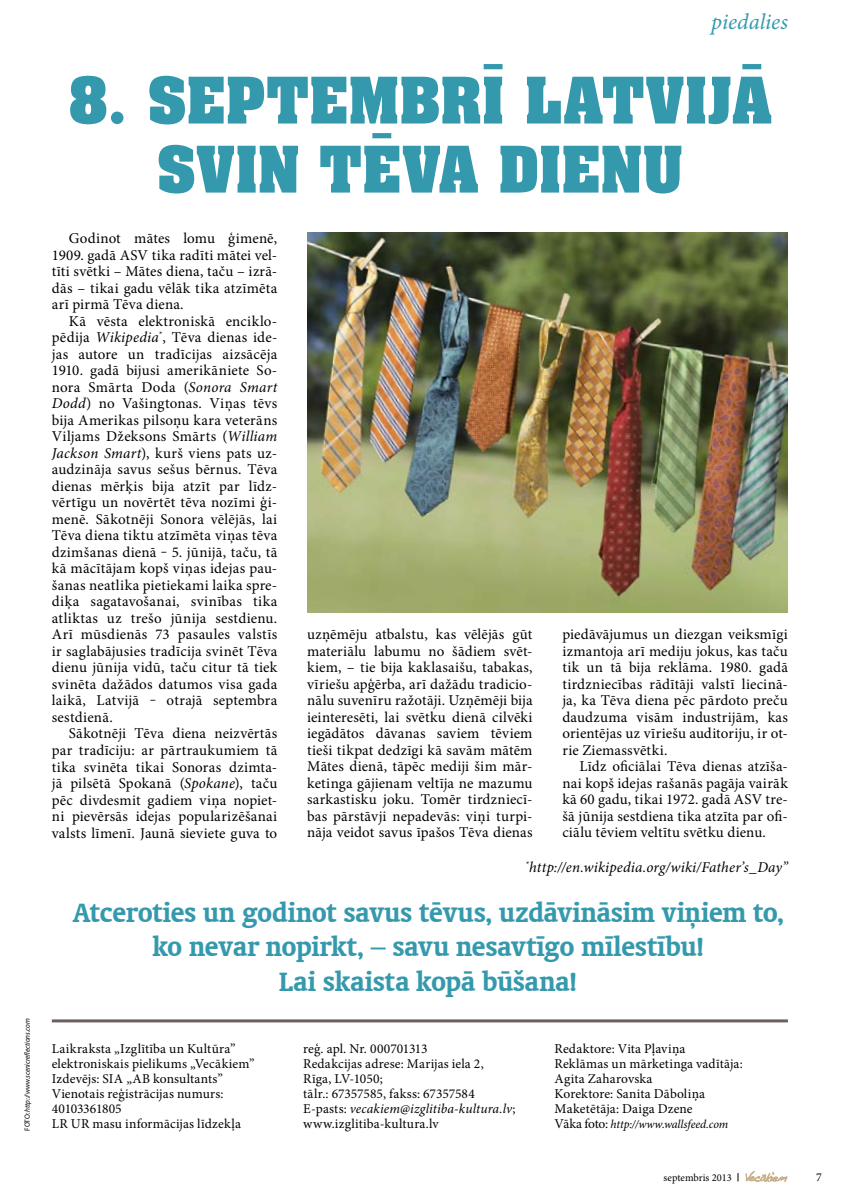
<style>
.page{position:relative;width:851px;height:1200px;background:#fff}
.page>*{position:absolute;margin:0;border:0;box-sizing:border-box;transform-origin:0 0}
.t1{font:63px/69px "Aachen CE Bold";letter-spacing:-.015em;color:#3599ad;text-align:center}
.t2{font:30px/34.5px "Oranda CE Bold";letter-spacing:-.01em;color:#3599ad;text-align:center}
.t3{font:italic 22.5px "Minion Pro";letter-spacing:-.005em;color:#3599ad}
.t4{font:15px/16.5px "Minion Pro";letter-spacing:.015em;color:#000;text-align:justify}
.t5{font:italic 15px "Minion Pro";letter-spacing:.01em;color:#000}
.t6{font:13.5px/15px "Minion Pro";letter-spacing:.01em;color:#000}
.t7{font:italic 12px "Minion Pro";letter-spacing:-.01em;color:#000}
.t8{font:12px "Minion Pro";color:#000}
.t9{font:10.5px "Minion Pro";color:#000}
.t10{font:italic 7.5px "Myriad Pro";letter-spacing:-.015em;color:#000;scale:.95 1}
.s1{font-style:normal}
.s2{font-style:italic}
.s3{font-style:normal;font-size:13.5px}
</style>
<div class="page">
<svg style="left:745px;top:1171px;width:42px;height:10px"></svg>
<img style="left:307px;top:232px;width:480px;height:380px">
<hr style="left:52px;top:1019px;width:735px;height:3px;background:#6b605d">
<p class="t10" style="left:23px;top:1130px;width:119px;rotate:-90deg"><span class="s1">FOTO:</span> http://www.scenicreflections.com</p>
<h3 class="t3" style="left:711px;top:6px;width:78px">piedalies</h3>
<h1 class="t1" style="left:67px;top:65px;width:706px">8. SEPTEMBRĪ LATVIJĀ<br>SVIN TĒVA DIENU</h1>
<p class="t4" style="left:52px;top:230px;width:227px;text-indent:17px">Godinot mātes lomu ģimenē,<br>1909. gadā ASV</p>
<p class="t4" style="left:52px;top:246px;width:227px;text-indent:100px">tika radīti mātei vel&shy;tīti svētki – Mātes diena, taču – izrā&shy;dās – tikai gadu vēlāk tika atzīmēta arī pirmā Tēva diena.</p>
<p class="t4" style="left:52px;top:312px;width:227px;text-indent:17px">Kā vēsta elektroniskā enciklo&shy;pēdija <span class="s2">Wikipedia</span><sup>*</sup>, Tēva dienas ide&shy;jas autore un tradīcijas aizsācēja 1910. gadā bijusi amerikāniete So&shy;nora Smārta Doda (<span class="s2">Sonora Smart Dodd</span>) no Vašingtonas. Viņas tēvs bija Amerikas pilsoņu kara veterāns Viljams Džeksons Smārts (<span class="s2">William Jackson Smart</span>), kurš viens pats uz&shy;audzināja savus sešus bērnus. Tēva dienas mērķis bija atzīt par līdz&shy;vērtīgu un novērtēt tēva nozīmi ģi&shy;menē. Sākotnēji Sonora vēlējās, lai Tēva diena tiktu atzīmēta viņas tēva dzimšanas dienā ‒ 5. jūnijā, taču, tā kā mācītājam kopš viņas idejas pau&shy;šanas neatlika pietiekami laika spre&shy;diķa sagatavošanai, svinības tika atliktas uz trešo jūnija sestdienu.<br>Arī mūsdienās 73 pasaules valstīs ir saglabājusies tradīcija svinēt Tēva dienu jūnija vidū, taču citur tā tiek svinēta dažādos datumos visa gada laikā, Latvijā ‒ otrajā septembra sestdienā.</p>
<p class="t4" style="left:52px;top:725px;width:227px;text-indent:17px">Sākotnēji Tēva diena neizvērtās par tradīciju: ar pārtraukumiem tā tika svinēta tikai Sonoras dzimta&shy;jā pilsētā Spokanā (<span class="s2">Spokane</span>), taču pēc divdesmit gadiem viņa nopiet&shy;ni pievērsās idejas popularizēšanai valsts līmenī. Jaunā sieviete guva to</p>
<p class="t4" style="left:307px;top:626px;width:227px">uzņēmēju atbalstu, kas vēlējās gūt materiālu labumu no šādiem svēt&shy;kiem, – tie bija kaklasaišu, tabakas, vīriešu apģērba, arī dažādu tradicio&shy;nālu suvenīru ražotāji. Uzņēmēji bija ieinteresēti, lai svētku dienā cilvēki iegādātos dāvanas saviem tēviem tieši tikpat dedzīgi kā savām mātēm Mātes dienā, tāpēc mediji šim mār&shy;ketinga gājienam veltīja ne mazumu sarkastisku joku. Tomēr tirdzniecī&shy;bas pārstāvji nepadevās: viņi turpi&shy;nāja veidot savus īpašos Tēva dienas</p>
<p class="t4" style="left:562px;top:626px;width:227px">piedāvājumus un diezgan veiksmīgi izmantoja arī mediju jokus, kas taču tik un tā bija reklāma. 1980. gadā tirdzniecības rādītāji valstī liecinā&shy;ja, ka Tēva diena pēc pārdoto preču daudzuma visām industrijām, kas orientējas uz vīriešu auditoriju, ir ot&shy;rie Ziemassvētki.</p>
<p class="t4" style="left:562px;top:758px;width:227px;text-indent:17px">Līdz oficiālai Tēva dienas atzīša&shy;nai kopš idejas rašanās pagāja vairāk kā 60 gadu, tikai 1972. gadā ASV</p>
<p class="t4" style="left:562px;top:791px;width:227px;text-indent:203px">tre&shy;šā jūnija sestdiena tika atzīta par ofi&shy;ciālu tēviem veltītu svētku dienu.</p>
<p class="t5" style="left:525px;top:857px;width:264px"><sup>*</sup>http://en.wikipedia.org/wiki/Father’s_Day”</p>
<h2 class="t2" style="left:73px;top:894px;width:712px">Atceroties un godinot savus tēvus, uzdāvināsim viņiem to, ko nevar nopirkt, – savu nesavtīgo mīlestību!<br>Lai skaista kopā būšana!</h2>
<p class="t6" style="left:52px;top:1041px;width:204px">Laikraksta „Izglītība un Kultūra” elektroniskais pielikums „Vecākiem”<br>Izdevējs: SIA</p>
<p class="t6" style="left:52px;top:1071px;width:190px;text-indent:74px">„AB konsultants”<br>Vienotais reģistrācijas numurs:<br>40103361805<br>LR UR masu informācijas līdzekļa</p>
<p class="t6" style="left:303px;top:1041px;width:214px">reģ. apl. Nr. 000701313<br>Redakcijas adrese: Marijas iela 2,<br>Rīga, LV-1050;<br>tālr.: 67357585, fakss: 67357584<br>E-pasts: <span class="s2">vecakiem@izglitiba-kultura.lv</span>; www.izglitiba-kultura.lv</p>
<p class="t6" style="left:554px;top:1041px;width:190px">Redaktore: Vita Pļaviņa<br>Reklāmas un mārketinga vadītāja:<br>Agita Zaharovska<br>Korektore: Sanita Dāboliņa<br>Maketētāja: Daiga Dzene</p>
<p class="t7" style="left:554px;top:1116px;width:175px"><span class="s3">Vāka foto:</span> http://www.wallsfeed.com</p>
<p class="t9" style="left:663px;top:1169px;width:70px">septembris 2013</p>
<p class="t8" style="left:816px;top:1168px;width:7px">7</p>
</div>
